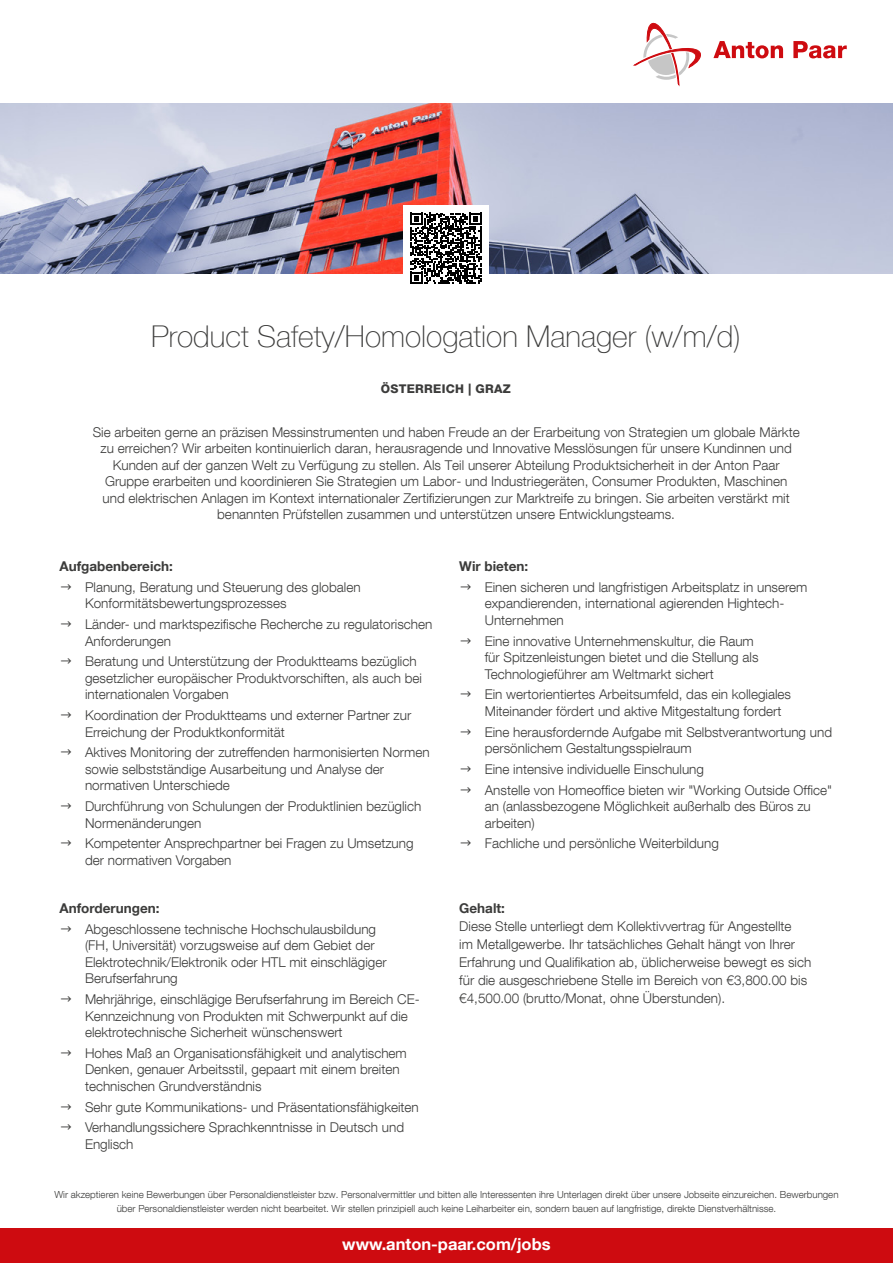
<style>
.page{position:relative;width:893px;height:1263px;background:#fff}
.page>*{position:absolute;margin:0;border:0;box-sizing:border-box;transform-origin:0 0}
.t1{font:100 30px "Helvetica Neue LT Com";color:#3c3c3b}
.t2{font:700 16.5px "Helvetica Neue LT Com";color:#fff}
.t3{font:300 13.5px/16.5px "Helvetica Neue LT Com";color:#3c3c3b}
.t4{font:700 13.5px "Helvetica Neue LT Com";color:#3c3c3b}
.t5{font:800 12px "Helvetica Neue LT Com";letter-spacing:.025em;color:#3c3c3b}
.t6{font:300 9.75px/13.5px "Helvetica Neue LT Com";color:#3c3c3b;text-align:center}
</style>
<div class="page">
<div style="left:0;top:1229px;width:893px;height:34px;background:#ce0b10"></div>
<img style="left:0;top:103px;width:893px;height:170px">
<div style="left:403px;top:206px;width:85px;height:85px;background:#fff"></div>
<svg style="left:410px;top:213px;width:71px;height:71px"></svg>
<svg style="left:634px;top:22px;width:67px;height:63px"></svg>
<svg style="left:713px;top:41px;width:70px;height:17px"></svg>
<svg style="left:793px;top:41px;width:54px;height:17px"></svg>
<h1 class="t1" style="left:151px;top:318px;width:591px">Product Safety/Homologation Manager (w/m/d)</h1>
<p class="t5" style="left:381px;top:381px;width:132px">ÖSTERREICH | GRAZ</p>
<p class="t3" style="left:93px;top:423px;width:708px;text-align:center">Sie arbeiten gerne an präzisen Messinstrumenten und haben Freude an der Erarbeitung von Strategien um globale Märkte zu erreichen? Wir arbeiten kontinuierlich daran, herausragende und Innovative Messlösungen für unsere Kundinnen und Kunden auf der ganzen Welt zu Verfügung zu stellen. Als Teil unserer Abteilung Produktsicherheit in der Anton Paar Gruppe erarbeiten und koordinieren Sie Strategien um Labor- und Industriegeräten, Consumer Produkten, Maschinen und elektrischen Anlagen im Kontext internationaler Zertifizierungen zur Marktreife zu bringen. Sie arbeiten verstärkt mit benannten Prüfstellen zusammen und unterstützen unsere Entwicklungsteams.</p>
<p class="t4" style="left:60px;top:558px;width:115px">Aufgabenbereich:</p>
<p class="t3" style="left:85px;top:578px;width:277px">Planung, Beratung und Steuerung des globalen<br>Konformitätsbewertungsprozesses</p>
<p class="t3" style="left:85px;top:616px;width:349px">Länder- und marktspezifische Recherche zu regulatorischen<br>Anforderungen</p>
<p class="t3" style="left:85px;top:653px;width:338px">Beratung und Unterstützung der Produktteams bezüglich gesetzlicher europäischer Produktvorschiften, als auch bei internationalen Vorgaben</p>
<p class="t3" style="left:85px;top:707px;width:328px">Koordination der Produktteams und externer Partner zur<br>Erreichung der Produktkonformität</p>
<p class="t3" style="left:85px;top:744px;width:346px">Aktives Monitoring der zutreffenden harmonisierten Normen sowie selbstständige Ausarbeitung und Analyse der normativen Unterschiede</p>
<p class="t3" style="left:85px;top:798px;width:338px">Durchführung von Schulungen der Produktlinien bezüglich<br>Normenänderungen</p>
<p class="t3" style="left:85px;top:835px;width:330px">Kompetenter Ansprechpartner bei Fragen zu Umsetzung der normativen Vorgaben</p>
<p class="t4" style="left:60px;top:900px;width:102px">Anforderungen:</p>
<p class="t3" style="left:85px;top:920px;width:303px">Abgeschlossene technische Hochschulausbildung (FH, Universität) vorzugsweise auf dem Gebiet der Elektrotechnik/Elektronik oder HTL mit einschlägiger Berufserfahrung</p>
<p class="t3" style="left:85px;top:991px;width:336px">Mehrjährige, einschlägige Berufserfahrung im Bereich CE-<br>Kennzeichnung von Produkten mit Schwerpunkt auf die elektrotechnische Sicherheit wünschenswert</p>
<p class="t3" style="left:85px;top:1044px;width:323px">Hohes Maß an Organisationsfähigkeit und analytischem<br>Denken, genauer Arbeitsstil, gepaart mit einem breiten technischen Grundverständnis</p>
<p class="t3" style="left:85px;top:1096px;width:335px;line-height:20.7px">Sehr gute Kommunikations- und Präsentationsfähigkeiten<br>Verhandlungssichere Sprachkenntnisse in Deutsch und</p>
<p class="t3" style="left:85px;top:1135px;width:50px">Englisch</p>
<p class="t4" style="left:459px;top:558px;width:70px">Wir bieten:</p>
<p class="t3" style="left:485px;top:578px;width:324px">Einen sicheren und langfristigen Arbeitsplatz in unserem expandierenden, international agierenden Hightech-<br>Unternehmen</p>
<p class="t3" style="left:485px;top:632px;width:275px">Eine innovative Unternehmenskultur, die Raum für Spitzenleistungen bietet und die Stellung als<br>Technologieführer am Weltmarkt sichert</p>
<p class="t3" style="left:485px;top:686px;width:308px">Ein wertorientiertes Arbeitsumfeld, das ein kollegiales<br>Miteinander fördert und aktive Mitgestaltung fordert</p>
<p class="t3" style="left:485px;top:723px;width:349px">Eine herausfordernde Aufgabe mit Selbstverantwortung und persönlichem Gestaltungsspielraum</p>
<p class="t3" style="left:485px;top:758px;width:349px;line-height:20.7px">Eine intensive individuelle Einschulung<br>Anstelle von Homeoffice bieten wir "Working Outside Office"</p>
<p class="t3" style="left:485px;top:798px;width:328px">an (anlassbezogene Möglichkeit außerhalb des Büros zu arbeiten)</p>
<p class="t3" style="left:485px;top:835px;width:236px">Fachliche und persönliche Weiterbildung</p>
<p class="t4" style="left:459px;top:900px;width:47px">Gehalt:</p>
<p class="t3" style="left:459px;top:917px;width:354px;line-height:18px">Diese Stelle unterliegt dem Kollektivvertrag für Angestellte<br>im Metallgewerbe. Ihr tatsächliches Gehalt hängt von Ihrer Erfahrung und Qualifikation ab, üblicherweise bewegt es sich für die ausgeschriebene Stelle im Bereich von €3,800.00 bis €4,500.00 (brutto/Monat, ohne Überstunden).</p>
<p class="t6" style="left:54px;top:1188px;width:786px">Wir akzeptieren keine Bewerbungen über Personaldienstleister bzw. Personalvermittler und bitten alle Interessenten ihre Unterlagen direkt über unsere Jobseite einzureichen. Bewerbungen über Personaldienstleister werden nicht bearbeitet. Wir stellen prinzipiell auch keine Leiharbeiter ein, sondern bauen auf langfristige, direkte Dienstverhältnisse.</p>
<p class="t2" style="left:342px;top:1234px;width:210px">www.anton-paar.com/jobs</p>
</div>
